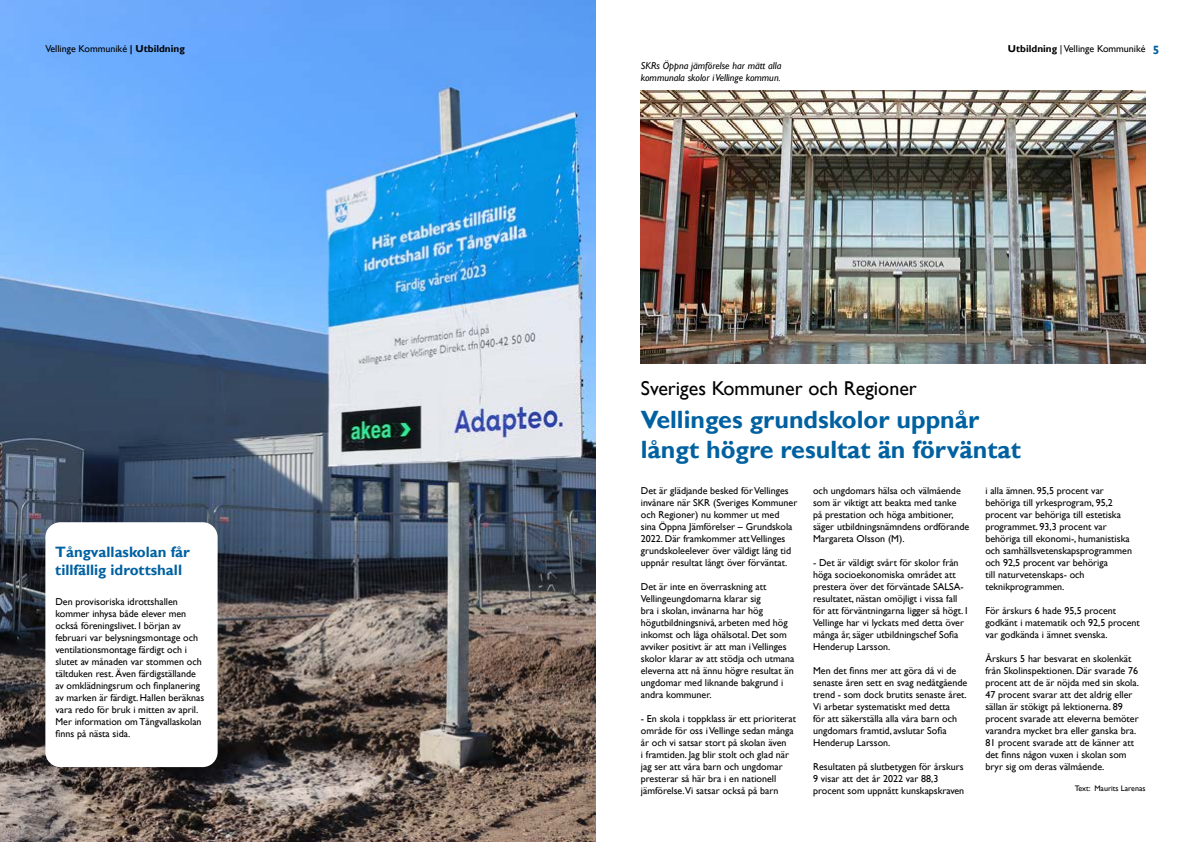
<style>
.page{position:relative;width:1191px;height:842px;background:#fff}
.page>*{position:absolute;margin:0;border:0;box-sizing:border-box;transform-origin:0 0}
.t1{font:700 25px/30px "Gill Sans";color:#0061a1}
.t2{font:20px "Gill Sans";color:#000}
.t3{font:700 15px/18px "Gill Sans";color:#0061a1}
.t4{font:10px/12px "Gill Sans";color:#000}
.t5{font:italic 10px/12px "Gill Sans";color:#000}
.t6{font:8px "Gill Sans";color:#000}
.s1{font-weight:700}
.s2{font-weight:700;font-size:12px;color:#0061a1}
</style>
<div class="page">
<img style="left:0;top:0;width:595px;height:842px">
<img style="left:641px;top:90px;width:504px;height:273px">
<div style="left:45px;top:522px;width:173px;height:245px;background:#fff;border-radius:15px"></div>
<p class="t4" style="left:45px;top:43px;width:141px">Vellinge Kommuniké <span class="s1">| Utbildning</span></p>
<h3 class="t3" style="left:55px;top:543px;width:136px">Tångvallaskolan får tillfällig idrottshall</h3>
<p class="t4" style="left:55px;top:596px;width:150px">Den provisoriska idrottshallen kommer inhysa både elever men också föreningslivet. I början av februari var belysningsmontage och ventilationsmontage färdigt och i slutet av månaden var stommen och tältduken rest. Även färdigställande av omklädningsrum och finplanering av marken är färdigt. Hallen beräknas vara redo för bruk i mitten av april.<br>Mer information om Tångvallaskolan finns på nästa sida.</p>
<p class="t5" style="left:641px;top:60px;width:142px">SKRs Öppna jämförelse har mätt alla kommunala skolor i Vellinge kommun.</p>
<p class="t4" style="left:1008px;top:43px;width:153px"><span class="s1">Utbildning</span> | Vellinge Kommuniké <span class="s2">5</span></p>
<h2 class="t2" style="left:641px;top:377px;width:277px">Sveriges Kommuner och Regioner</h2>
<h1 class="t1" style="left:641px;top:406px;width:382px">Vellinges grundskolor uppnår långt högre resultat än förväntat</h1>
<p class="t4" style="left:641px;top:484px;width:158px">Det är glädjande besked för Vellinges invånare när SKR (Sveriges Kommuner och Regioner) nu kommer ut med<br>sina Öppna Jämförelser – Grundskola 2022. Där framkommer att Vellinges grundskoleelever över väldigt lång tid uppnår resultat långt över förväntat.</p>
<p class="t4" style="left:641px;top:580px;width:155px">Det är inte en överraskning att Vellingeungdomarna klarar sig<br>bra i skolan, invånarna har hög högutbildningsnivå, arbeten med hög inkomst och låga ohälsotal. Det som avviker positivt är att man i Vellinges skolor klarar av att stödja och utmana eleverna att nå ännu högre resultat än ungdomar med liknande bakgrund i andra kommuner.</p>
<p class="t4" style="left:641px;top:712px;width:157px">- En skola i toppklass är ett prioriterat område för oss i Vellinge sedan många år och vi satsar stort på skolan även<br>i framtiden. Jag blir stolt och glad när jag ser att våra barn och ungdomar presterar så här bra i en nationell jämförelse.Vi satsar också på barn</p>
<p class="t4" style="left:813px;top:484px;width:158px">och ungdomars hälsa och välmående som är viktigt att beakta med tanke<br>på prestation och höga ambitioner, säger utbildningsnämndens ordförande Margareta Olsson (M).</p>
<p class="t4" style="left:813px;top:556px;width:156px">- Det är väldigt svårt för skolor från höga socioekonomiska området att prestera över det förväntade SALSA&shy;resultatet, nästan omöjligt i vissa fall för att förväntningarna ligger så högt. I Vellinge har vi lyckats med detta över många år, säger utbildningschef Sofia Henderup Larsson.</p>
<p class="t4" style="left:813px;top:664px;width:156px">Men det finns mer att göra då vi de senaste åren sett en svag nedåtgående trend - som dock brutits senaste året.<br>Vi arbetar systematiskt med detta<br>för att säkerställa alla våra barn och ungdomars framtid, avslutar Sofia Henderup Larsson.</p>
<p class="t4" style="left:813px;top:760px;width:153px">Resultaten på slutbetygen för årskurs<br>9 visar att det år 2022 var 88,3 procent som uppnått kunskapskraven</p>
<p class="t4" style="left:985px;top:484px;width:148px">i alla ämnen. 95,5 procent var behöriga till yrkesprogram, 95,2 procent var behöriga till estetiska programmet. 93,3 procent var behöriga till ekonomi-, humanistiska och samhällsvetenskapsprogrammen och 92,5 procent var behöriga<br>till naturvetenskaps- och teknikprogrammen.</p>
<p class="t4" style="left:985px;top:604px;width:156px">För årskurs 6 hade 95,5 procent godkänt i matematik och 92,5 procent var godkända i ämnet svenska.</p>
<p class="t4" style="left:985px;top:652px;width:155px">Årskurs 5 har besvarat en skolenkät från Skolinspektionen. Där svarade 76 procent att de är nöjda med sin skola.<br>47 procent svarar att det aldrig eller sällan är stökigt på lektionerna. 89 procent svarade att eleverna bemöter varandra mycket bra eller ganska bra.<br>81 procent svarade att de känner att det finns någon vuxen i skolan som bryr sig om deras välmående.</p>
<p class="t6" style="left:1074px;top:784px;width:72px">Text: Maurits Larenas</p>
</div>
